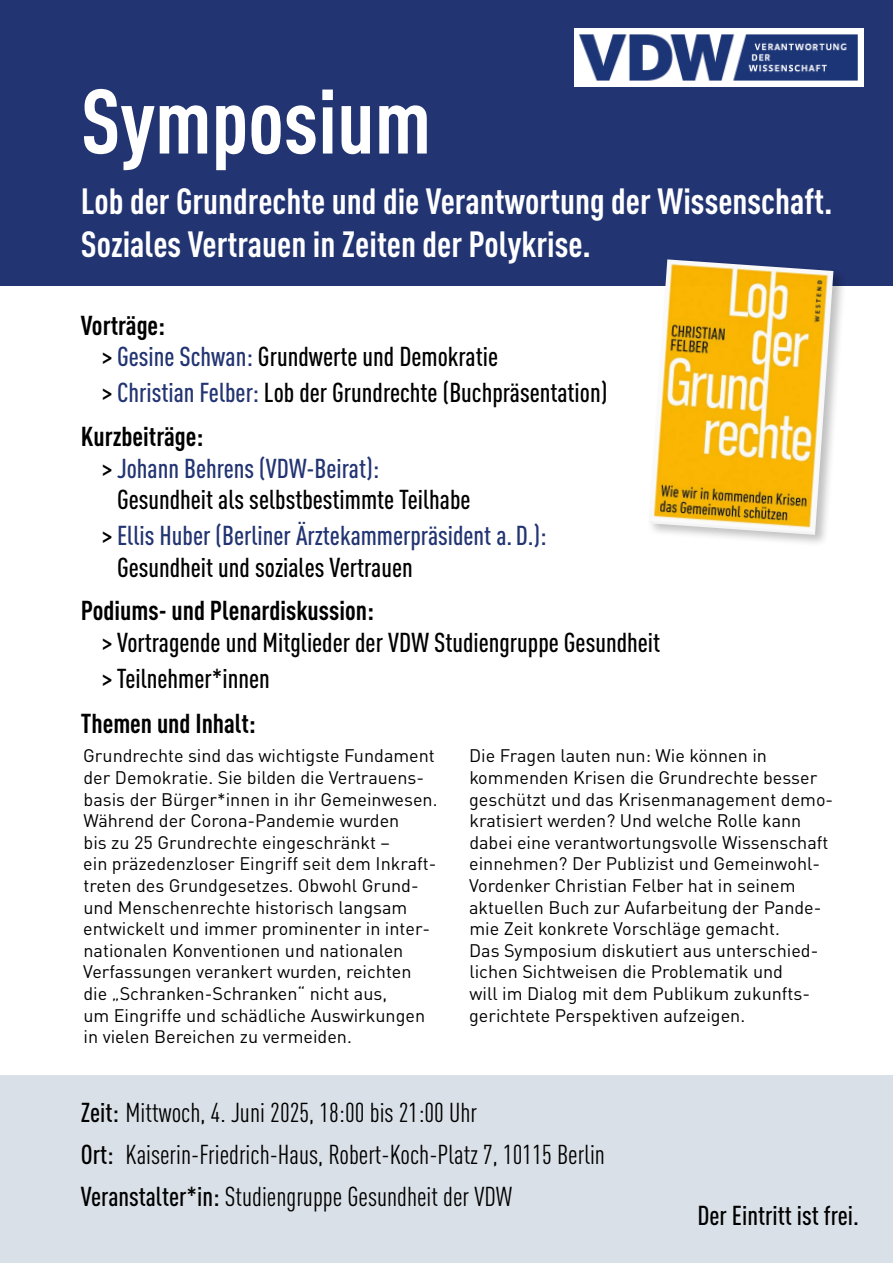
<style>
.page{position:relative;width:893px;height:1263px;background:#fff}
.page>*{position:absolute;margin:0;border:0;box-sizing:border-box;transform-origin:0 0}
.t1{font:700 condensed 90px "DIN Pro";color:#fff}
.t2{font:700 condensed 36px/43.2px "DIN Pro";color:#fff}
.t3{font:500 condensed 27px/31.5px "DIN Pro";color:#000}
.t4{font:condensed 27px/42.2px "DIN Pro";color:#000}
.t5{font:500 condensed 27px/31.5px "DIN Pro";color:#223472}
.t6{font:700 condensed 27px "DIN Pro";color:#000}
.t7{font:18px/21.6px "DIN Pro";color:#000}
.s1{font-weight:700}
.s2{color:#223472}
.s3{color:#000}
.s4{font-weight:500}
</style>
<div class="page">
<div style="left:0;top:1076px;width:893px;height:187px;background:#d9e0e7"></div>
<div style="left:0;top:0;width:893px;height:286px;background:#223472"></div>
<div style="left:647px;top:257px;width:200px;height:291px;background:#000;opacity:.25"></div>
<img style="left:649px;top:259px;width:184px;height:276px">
<img style="left:574px;top:29px;width:289px;height:57px">
<h1 class="t1" style="left:81px;top:54px;width:352px">Symposium</h1>
<h2 class="t2" style="left:81px;top:177px;width:753px">Lob der Grundrechte und die Verantwortung der Wissenschaft.<br>Soziales Vertrauen in Zeiten der Polykrise.</h2>
<h3 class="t3" style="left:102px;top:307px;width:397px;text-indent:-21px"><span class="s1">Vorträge:<br></span>&gt; <span class="s2">Gesine Schwan:</span> Grundwerte und Demokratie</h3>
<h3 class="t3" style="left:81px;top:369px;width:528px;line-height:43.7px;text-indent:21px">&gt; <span class="s2">Christian Felber:</span> Lob der Grundrechte (Buchpräsentation)<br><span class="s1">Kurzbeiträge:</span></h3>
<h3 class="t3" style="left:117px;top:450px;width:355px;text-indent:-15px">&gt; <span class="s2">Johann Behrens (VDW-Beirat):<br></span>Gesundheit als selbstbestimmte Teilhabe</h3>
<h3 class="t5" style="left:117px;top:518px;width:431px;text-indent:-15px"><span class="s3">&gt;</span> Ellis Huber (Berliner Ärztekammerpräsident a. D.):<br><span class="s3">Gesundheit und soziales Vertrauen</span></h3>
<h3 class="t6" style="left:81px;top:590px;width:295px">Podiums- und Plenardiskussion:</h3>
<h3 class="t3" style="left:102px;top:622px;width:560px;line-height:36px">&gt; Vortragende und Mitglieder der VDW Studiengruppe Gesundheit &gt; Teilnehmer*innen</h3>
<h3 class="t6" style="left:81px;top:703px;width:176px">Themen und Inhalt:</h3>
<p class="t7" style="left:83px;top:743px;width:356px">Grundrechte sind das wichtigste Fundament der Demokratie. Sie bilden die Vertrauens&shy;basis der Bürger*innen in ihr Gemeinwesen.<br>Während der Corona-Pandemie wurden<br>bis zu 25 Grundrechte eingeschränkt –<br>ein präzedenzloser Eingriff seit dem Inkraft&shy;treten des Grundgesetzes. Obwohl Grund&shy;und Menschenrechte historisch langsam entwickelt und immer prominenter in inter&shy;nationalen Konventionen und nationalen Verfassungen verankert wurden, reichten die „Schranken-Schranken“ nicht aus,<br>um Eingriffe und schädliche Auswirkungen in vielen Bereichen zu vermeiden.</p>
<p class="t7" style="left:469px;top:743px;width:366px">Die Fragen lauten nun: Wie können in kommenden Krisen die Grundrechte besser geschützt und das Krisenmanagement demo&shy;kratisiert werden? Und welche Rolle kann dabei eine verantwortungsvolle Wissenschaft einnehmen? Der Publizist und Gemeinwohl-Vordenker Christian Felber hat in seinem aktuellen Buch zur Aufarbeitung der Pande&shy;mie Zeit konkrete Vorschläge gemacht.<br>Das Symposium diskutiert aus unterschied&shy;lichen Sichtweisen die Problematik und<br>will im Dialog mit dem Publikum zukunfts&shy;gerichtete Perspektiven aufzeigen.</p>
<h3 class="t4" style="left:81px;top:1089px;width:526px"><span class="s4">Zeit:</span> Mittwoch, 4. Juni 2025, 18:00 bis 21:00 Uhr<br><span class="s4">Ort:</span> Kaiserin-Friedrich-Haus, Robert-Koch-Platz 7, 10115 Berlin<br><span class="s4">Veranstalter*in:</span> Studiengruppe Gesundheit der VDW</h3>
<h3 class="t3" style="left:697px;top:1198px;width:163px">Der Eintritt ist frei.</h3>
</div>
